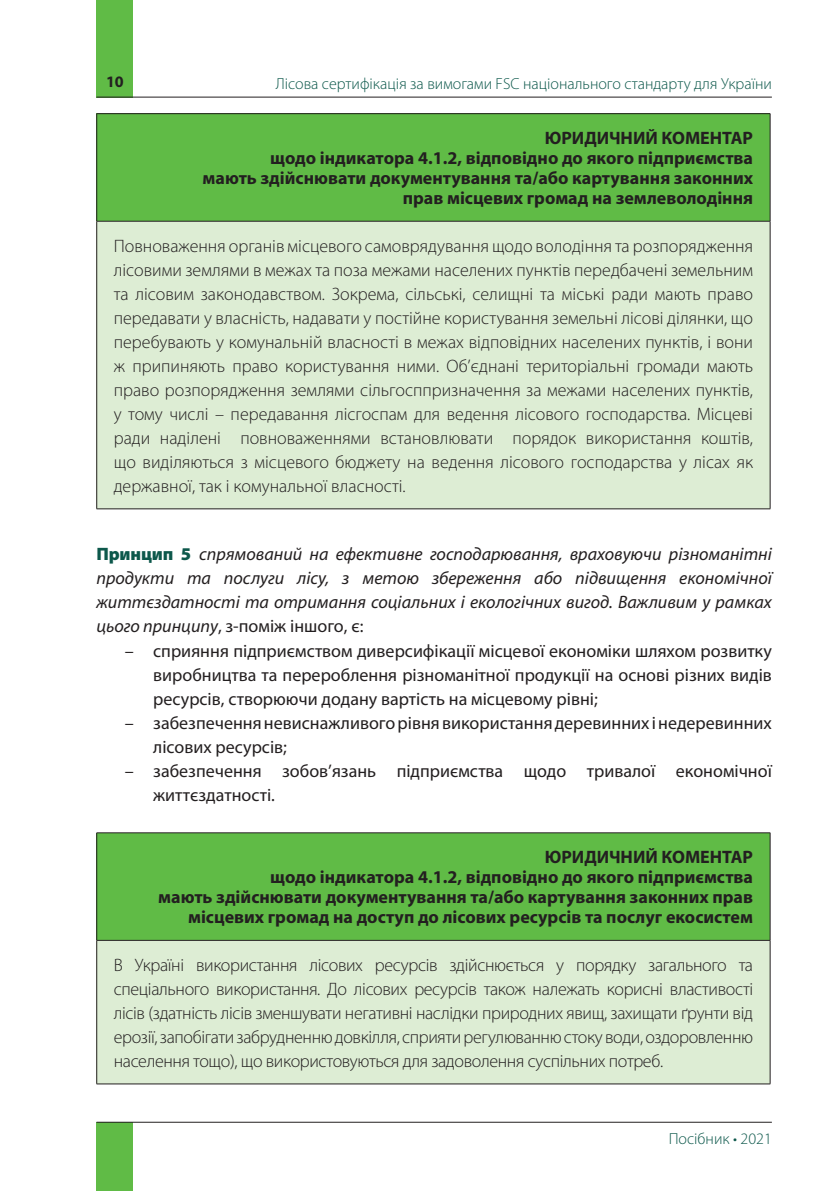
<style>
.page{position:relative;width:840px;height:1191px;background:#fff}
.page>*{position:absolute;margin:0;border:0;box-sizing:border-box;transform-origin:0 0}
.t1{font:300 18px/24px "Myriad Pro";letter-spacing:-.01em;color:#231f20;text-align:justify}
.t2{font:18px/24px "Myriad Pro";color:#231f20}
.t3{font:700 18px/20px "Myriad Pro";color:#231f20;text-align:right}
.t4{font:italic 18px/24px "Myriad Pro";color:#231f20;text-align:justify}
.t5{font:300 16px "Myriad Pro";color:#0d584b}
.t6{font:700 16px "Myriad Pro";color:#231f20}
.s1{font-weight:900;font-style:normal;color:#0d584b}
.s2{font-style:normal}
</style>
<div class="page">
<div style="left:97px;top:114px;width:672px;height:107px;background:#60bb46"></div>
<div style="left:97px;top:221px;width:672px;height:288px;background:#ddedd4"></div>
<hr style="left:96px;top:113px;width:674px;height:1px;background:#231f20">
<hr style="left:96px;top:114px;width:1px;height:107px;background:#231f20">
<hr style="left:769px;top:114px;width:1px;height:107px;background:#231f20">
<hr style="left:96px;top:221px;width:674px;height:1px;background:#231f20">
<hr style="left:96px;top:508px;width:674px;height:1px;background:#231f20">
<hr style="left:96px;top:221px;width:1px;height:287px;background:#231f20">
<hr style="left:769px;top:221px;width:1px;height:287px;background:#231f20">
<div style="left:97px;top:833px;width:672px;height:107px;background:#60bb46"></div>
<div style="left:97px;top:940px;width:672px;height:144px;background:#ddedd4"></div>
<hr style="left:96px;top:832px;width:674px;height:1px;background:#231f20">
<hr style="left:96px;top:833px;width:1px;height:107px;background:#231f20">
<hr style="left:769px;top:833px;width:1px;height:107px;background:#231f20">
<hr style="left:96px;top:940px;width:674px;height:1px;background:#231f20">
<hr style="left:96px;top:940px;width:1px;height:143px;background:#231f20">
<hr style="left:769px;top:940px;width:1px;height:143px;background:#231f20">
<hr style="left:96px;top:1083px;width:674px;height:1px;background:#231f20">
<div style="left:96px;top:0;width:37px;height:97px;background:#60bb46"></div>
<div style="left:96px;top:1122px;width:37px;height:69px;background:#60bb46"></div>
<hr style="left:96px;top:97px;width:675px;height:1px;background:#231f20">
<hr style="left:96px;top:1121px;width:675px;height:1px;background:#231f20">
<p class="t6" style="left:106px;top:71px;width:19px">10</p>
<p class="t5" style="left:275px;top:75px;width:497px">Лісова сертифікація за вимогами FSC національного стандарту для України</p>
<p class="t3" style="left:544px;top:127px;width:210px">ЮРИДИЧНИЙ КОМЕНТАР</p>
<p class="t3" style="left:202px;top:147px;width:551px">щодо індикатора 4.1.2, відповідно до якого підприємства<br>мають здійснювати документування та/або картування законних прав місцевих громад на землеволодіння</p>
<p class="t1" style="left:114px;top:234px;width:640px">Повноваження органів місцевого самоврядування щодо володіння та розпорядження лісовими землями в межах та поза межами населених пунктів передбачені земельним та лісовим законодавством. Зокрема, сільські, селищні та міські ради мають право передавати у власність, надавати у постійне користування земельні лісові ділянки, що перебувають у комунальній власності в межах відповідних населених пунктів, і вони ж припиняють право користування ними. Об’єднані територіальні громади мають право розпорядження землями сільгосппризначення за межами населених пунктів, у тому числі – передавання лісгоспам для ведення лісового господарства. Місцеві ради наділені повноваженнями встановлювати порядок використання коштів, що виділяються з місцевого бюджету на ведення лісового господарства у лісах як державної, так і комунальної власності.</p>
<p class="t4" style="left:96px;top:542px;width:676px"><span class="s1">Принцип 5</span> спрямований на ефективне господарювання, враховуючи різноманітні продукти та послуги лісу, з метою збереження або підвищення економічної життєздатності та отримання соціальних і екологічних вигод. Важливим у рамках цього принципу<span class="s2">, з-поміж іншого, є:</span></p>
<p class="t2" style="left:153px;top:638px;width:619px;text-align:justify;text-indent:-28px">– сприяння підприємством диверсифікації місцевої економіки шляхом розвитку виробництва та перероблення різноманітної продукції на основі різних видів ресурсів, створюючи додану вартість на місцевому рівні;</p>
<p class="t2" style="left:153px;top:710px;width:619px;text-indent:-28px">– забезпечення невиснажливого рівня використання деревинних і недеревинних лісових ресурсів;</p>
<p class="t2" style="left:153px;top:758px;width:619px;text-indent:-28px">– забезпечення зобов’язань підприємства щодо тривалої економічної життєздатності.</p>
<p class="t3" style="left:544px;top:846px;width:210px">ЮРИДИЧНИЙ КОМЕНТАР</p>
<p class="t3" style="left:158px;top:866px;width:596px">щодо індикатора 4.1.2, відповідно до якого підприємства<br>мають здійснювати документування та/або картування законних прав місцевих громад на доступ до лісових ресурсів та послуг екосистем</p>
<p class="t1" style="left:114px;top:953px;width:640px">В Україні використання лісових ресурсів здійснюється у порядку загального та спеціального використання. До лісових ресурсів також належать корисні властивості лісів (здатність лісів зменшувати негативні наслідки природних явищ, захищати ґрунти від ерозії, запобігати забрудненню довкілля, сприяти регулюванню стоку води, оздоровленню населення тощо), що використовуються для задоволення суспільних потреб.</p>
<p class="t5" style="left:668px;top:1129px;width:105px">Посібник • 2021</p>
</div>
